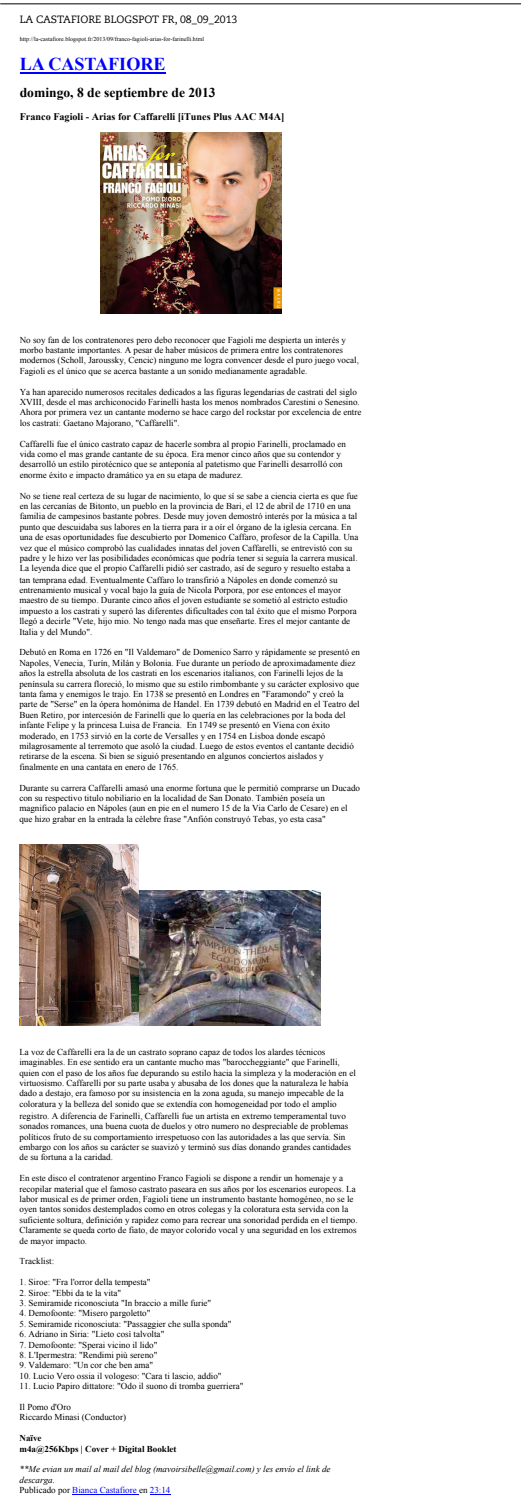
<style>
.page{position:relative;width:521px;height:1507px;background:#fff}
.page>*{position:absolute;margin:0;border:0;box-sizing:border-box;transform-origin:0 0}
.t1{font:700 18.11px "Times New Roman";color:#00f}
.t2{font:700 13.56px "Times New Roman";color:#000}
.t3{font:10.5px "PMN Caecilia";color:#000}
.t4{font:700 10.15px "Times New Roman";color:#000}
.t5{font:9.01px/10.4px "Times New Roman";color:#000}
.t6{font:italic 9.01px/10.4px "Times New Roman";color:#000}
.t7{font:700 9.01px/10.4px "Times New Roman";color:#000}
.t8{font:6.04px "Times New Roman";color:#000}
.s1{font-style:normal}
.s2{font-style:normal;color:#00f}
</style>
<div class="page">
<hr style="left:0;top:4px;width:521px;height:1px;background:#000">
<hr style="left:20px;top:72px;width:146px;height:1px;background:#00f">
<img style="left:100px;top:133px;width:181px;height:180px">
<img style="left:20px;top:845px;width:119px;height:180px">
<img style="left:139px;top:890px;width:181px;height:135px">
<hr style="left:72px;top:1493px;width:67px;height:1px;background:#00f">
<p class="t3" style="left:20px;top:13px;width:219px">LA CASTAFIORE BLOGSPOT FR, 08_09_2013</p>
<p class="t8" style="left:20px;top:35px;width:186px">http://la-castafiore.blogspot.fr/2013/09/franco-fagioli-arias-for-farinelli.html</p>
<h1 class="t1" style="left:20px;top:51px;width:147px">LA CASTAFIORE</h1>
<h2 class="t2" style="left:20px;top:83px;width:197px">domingo, 8 de septiembre de 2013</h2>
<p class="t4" style="left:20px;top:109px;width:266px">Franco Fagioli - Arias for Caffarelli [iTunes Plus AAC M4A]</p>
<p class="t5" style="left:20px;top:334px;width:341px">No soy fan de los contratenores pero debo reconocer que Fagioli me despierta un interés y morbo bastante importantes. A pesar de haber músicos de primera entre los contratenores modernos (Scholl, Jaroussky, Cencic) ninguno me logra convencer desde el puro juego vocal, Fagioli es el único que se acerca bastante a un sonido medianamente agradable.</p>
<p class="t5" style="left:20px;top:386px;width:343px">Ya han aparecido numerosos recitales dedicados a las figuras legendarias de castrati del siglo XVIII, desde el mas archiconocido Farinelli hasta los menos nombrados Carestini o Senesino.<br>Ahora por primera vez un cantante moderno se hace cargo del rockstar por excelencia de entre los castrati: Gaetano Majorano, "Caffarelli".</p>
<p class="t5" style="left:20px;top:438px;width:328px">Caffarelli fue el único castrato capaz de hacerle sombra al propio Farinelli, proclamado en vida como el mas grande cantante de su época. Era menor cinco años que su contendor y desarrolló un estilo pirotécnico que se anteponía al patetismo que Farinelli desarrolló con enorme éxito e impacto dramático ya en su etapa de madurez.</p>
<p class="t5" style="left:19px;top:490px;width:341px">No se tiene real certeza de su lugar de nacimiento, lo que sí se sabe a ciencia cierta es que fue en las cercanías de Bitonto, un pueblo en la provincia de Bari, el 12 de abril de 1710 en una familia de campesinos bastante pobres. Desde muy joven demostró interés por la música a tal punto que descuidaba sus labores en la tierra para ir a oír el órgano de la iglesia cercana. En una de esas oportunidades fue descubierto por Domenico Caffaro, profesor de la Capilla. Una vez que el músico comprobó las cualidades innatas del joven Caffarelli, se entrevistó con su padre y le hizo ver las posibilidades económicas que podría tener si seguía la carrera musical.<br>La leyenda dice que el propio Caffarelli pidió ser castrado, así de seguro y resuelto estaba a tan temprana edad. Eventualmente Caffaro lo transfirió a Nápoles en donde comenzó su entrenamiento musical y vocal bajo la guía de Nicola Porpora, por ese entonces el mayor maestro de su tiempo. Durante cinco años el joven estudiante se sometió al estricto estudio impuesto a los castrati y superó las diferentes dificultades con tal éxito que el mismo Porpora llegó a decirle "Vete, hijo mio. No tengo nada mas que enseñarte. Eres el mejor cantante de Italia y del Mundo".</p>
<p class="t5" style="left:19px;top:647px;width:342px">Debutó en Roma en 1726 en "Il Valdemaro" de Domenico Sarro y rápidamente se presentó en Napoles, Venecia, Turín, Milán y Bolonia. Fue durante un período de aproximadamente diez años la estrella absoluta de los castrati en los escenarios italianos, con Farinelli lejos de la península su carrera floreció, lo mismo que su estilo rimbombante y su carácter explosivo que tanta fama y enemigos le trajo. En 1738 se presentó en Londres en "Faramondo" y creó la parte de "Serse" en la ópera homónima de Handel. En 1739 debutó en Madrid en el Teatro del Buen Retiro, por intercesión de Farinelli que lo quería en las celebraciones por la boda del infante Felipe y la princesa Luisa de Francia. En 1749 se presentó en Viena con éxito moderado, en 1753 sirvió en la corte de Versalles y en 1754 en Lisboa donde escapó milagrosamente al terremoto que asoló la ciudad. Luego de estos eventos el cantante decidió retirarse de la escena. Si bien se siguió presentando en algunos conciertos aislados y finalmente en una cantata en enero de 1765.</p>
<p class="t5" style="left:19px;top:782px;width:342px">Durante su carrera Caffarelli amasó una enorme fortuna que le permitió comprarse un Ducado con su respectivo titulo nobiliario en la localidad de San Donato. También poseía un magnifico palacio en Nápoles (aun en pie en el numero 15 de la Via Carlo de Cesare) en el que hizo grabar en la entrada la célebre frase "Anfión construyó Tebas, yo esta casa"</p>
<p class="t5" style="left:19px;top:1046px;width:338px">La voz de Caffarelli era la de un castrato soprano capaz de todos los alardes técnicos imaginables. En ese sentido era un cantante mucho mas "baroccheggiante" que Farinelli, quien con el paso de los años fue depurando su estilo hacia la simpleza y la moderación en el virtuosismo. Caffarelli por su parte usaba y abusaba de los dones que la naturaleza le había dado a destajo, era famoso por su insistencia en la zona aguda, su manejo impecable de la coloratura y la belleza del sonido que se extendía con homogeneidad por todo el amplio</p>
<p class="t5" style="left:20px;top:1110px;width:333px">registro. A diferencia de Farinelli, Caffarelli fue un artista en extremo temperamental tuvo sonados romances, una buena cuota de duelos y otro numero no despreciable de problemas políticos fruto de su comportamiento irrespetuoso con las autoridades a las que servía. Sin embargo con los años su carácter se suavizó y terminó sus días donando grandes cantidades de su fortuna a la caridad.</p>
<p class="t5" style="left:20px;top:1172px;width:340px">En este disco el contratenor argentino Franco Fagioli se dispone a rendir un homenaje y a recopilar material que el famoso castrato paseara en sus años por los escenarios europeos. La labor musical es de primer orden, Fagioli tiene un instrumento bastante homogéneo, no se le oyen tantos sonidos destemplados como en otros colegas y la coloratura esta servida con la suficiente soltura, definición y rapidez como para recrear una sonoridad perdida en el tiempo.<br>Claramente se queda corto de fiato, de mayor colorido vocal y una seguridad en los extremos de mayor impacto.</p>
<p class="t5" style="left:20px;top:1255px;width:36px">Tracklist:</p>
<p class="t5" style="left:20px;top:1276px;width:133px">1. Siroe: "Fra l'orror della tempesta"</p>
<p class="t5" style="left:20px;top:1287px;width:103px">2. Siroe: "Ebbi da te la vita"</p>
<p class="t5" style="left:20px;top:1297px;width:193px">3. Semiramide riconosciuta "In braccio a mille furie"</p>
<p class="t5" style="left:20px;top:1307px;width:132px">4. Demofoonte: "Misero pargoletto"</p>
<p class="t5" style="left:20px;top:1318px;width:214px">5. Semiramide riconosciuta: "Passaggier che sulla sponda"</p>
<p class="t5" style="left:20px;top:1328px;width:146px">6. Adriano in Siria: "Lieto così talvolta"</p>
<p class="t5" style="left:20px;top:1339px;width:139px">7. Demofoonte: "Sperai vicino il lido"</p>
<p class="t5" style="left:20px;top:1349px;width:139px">8. L'Ipermestra: "Rendimi più sereno"</p>
<p class="t5" style="left:20px;top:1359px;width:135px">9. Valdemaro: "Un cor che ben ama"</p>
<p class="t5" style="left:20px;top:1370px;width:203px">10. Lucio Vero ossia il vologeso: "Cara ti lascio, addio"</p>
<p class="t5" style="left:20px;top:1380px;width:225px">11. Lucio Papiro dittatore: "Odo il suono di tromba guerriera"</p>
<p class="t5" style="left:20px;top:1401px;width:108px">Il Pomo d'Oro<br>Riccardo Minasi (Conductor)</p>
<p class="t7" style="left:20px;top:1432px;width:158px">Naïve<br>m4a@256Kbps | Cover + Digital Booklet</p>
<p class="t6" style="left:20px;top:1463px;width:312px">**Me evian un mail al mail del blog (mavoirsibelle@gmail.com) y les envío el link de descarga.<br><span class="s1">Publicado por</span> <span class="s2">Bianca Castafiore</span> <span class="s1">en</span> <span class="s2">23:14</span></p>
</div>
